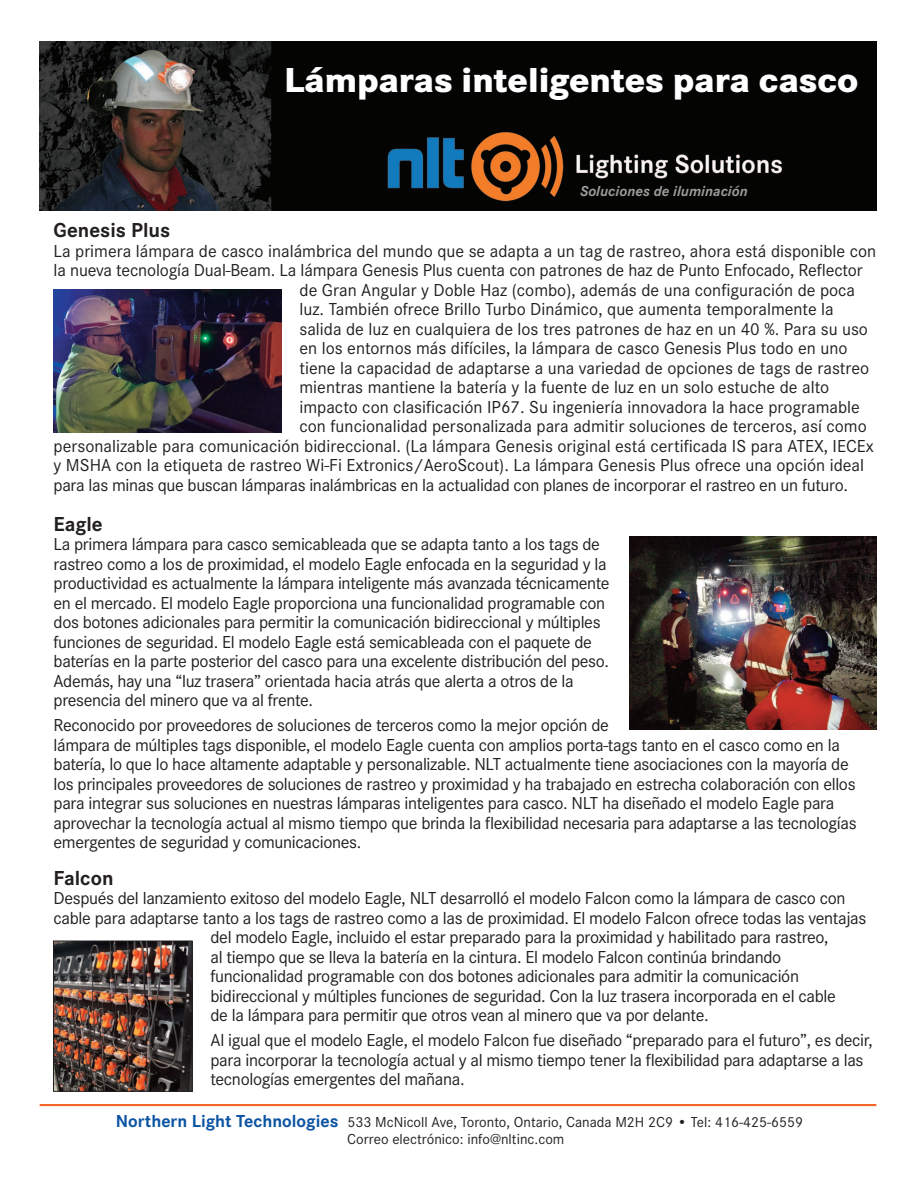
<style>
.page{position:relative;width:918px;height:1188px;background:#fff}
.page>*{position:absolute;margin:0;border:0;box-sizing:border-box;transform-origin:0 0}
.t1{font:800 36px "Corporate S";color:#fff}
.t2{font:700 21px "Corporate S";color:#231f20}
.t3{font:18px/19.5px "Corporate S";letter-spacing:-.02em;color:#231f20}
.t4{font:18px "Corporate S";color:#231f20}
.t5{font:15px/17.1px "Corporate S";color:#231f20;text-align:center}
.t6{font:italic 700 15px "Corporate S";color:rgb(255 255 255/.6)}
.s1{font-weight:700;font-size:18px;color:#0a54a3}
</style>
<div class="page">
<img style="left:40px;top:41px;width:837px;height:170px">
<img style="left:54px;top:289px;width:228px;height:144px">
<img style="left:55px;top:943px;width:136px;height:147px">
<div style="left:53px;top:941px;width:140px;height:151px;border:1px solid #231f20"></div>
<img style="left:630px;top:537px;width:247px;height:193px">
<hr style="left:40px;top:1104px;width:836px;height:2px;background:#f26627">
<p class="t1" style="left:284px;top:58px;width:576px">Lámparas inteligentes para casco</p>
<p class="t6" style="left:581px;top:182px;width:169px">Soluciones de iluminación</p>
<p class="t2" style="left:54px;top:223px;width:118px">Genesis Plus</p>
<p class="t4" style="left:54px;top:245px;width:824px">La primera lámpara de casco inalámbrica del mundo que se adapta a un tag de rastreo, ahora está disponible con</p>
<p class="t3" style="left:54px;top:262px;width:811px">la nueva tecnología Dual-Beam. La lámpara Genesis Plus cuenta con patrones de haz de Punto Enfocado, Reflector</p>
<p class="t4" style="left:300px;top:284px;width:557px">de Gran Angular y Doble Haz (combo), además de una configuración de poca</p>
<p class="t4" style="left:300px;top:303px;width:536px">luz. También ofrece Brillo Turbo Dinámico, que aumenta temporalmente la</p>
<p class="t4" style="left:300px;top:323px;width:570px">salida de luz en cualquiera de los tres patrones de haz en un 40 %. Para su uso</p>
<p class="t4" style="left:300px;top:342px;width:550px">en los entornos más difíciles, la lámpara de casco Genesis Plus todo en uno</p>
<p class="t4" style="left:300px;top:362px;width:571px">tiene la capacidad de adaptarse a una variedad de opciones de tags de rastreo</p>
<p class="t4" style="left:300px;top:381px;width:531px">mientras mantiene la batería y la fuente de luz en un solo estuche de alto</p>
<p class="t4" style="left:300px;top:401px;width:562px">impacto con clasificación IP67. Su ingeniería innovadora la hace programable</p>
<p class="t4" style="left:300px;top:420px;width:569px">con funcionalidad personalizada para admitir soluciones de terceros, así como</p>
<p class="t4" style="left:54px;top:440px;width:822px">personalizable para comunicación bidireccional. (La lámpara Genesis original está certificada IS para ATEX, IECEx</p>
<p class="t4" style="left:54px;top:459px;width:812px">y MSHA con la etiqueta de rastreo Wi-Fi Extronics/AeroScout). La lámpara Genesis Plus ofrece una opción ideal</p>
<p class="t3" style="left:54px;top:477px;width:796px">para las minas que buscan lámparas inalámbricas en la actualidad con planes de incorporar el rastreo en un futuro.</p>
<p class="t2" style="left:54px;top:516px;width:51px">Eagle</p>
<p class="t3" style="left:54px;top:536px;width:558px">La primera lámpara para casco semicableada que se adapta tanto a los tags de rastreo como a los de proximidad, el modelo Eagle enfocada en la seguridad y la productividad es actualmente la lámpara inteligente más avanzada técnicamente en el mercado. El modelo Eagle proporciona una funcionalidad programable con dos botones adicionales para permitir la comunicación bidireccional y múltiples funciones de seguridad. El modelo Eagle está semicableada con el paquete de baterías en la parte posterior del casco para una excelente distribución del peso.<br>Además, hay una “luz trasera” orientada hacia atrás que alerta a otros de la presencia del minero que va al frente.</p>
<p class="t3" style="left:54px;top:717px;width:805px">Reconocido por proveedores de soluciones de terceros como la mejor opción de<br>lámpara de múltiples tags disponible, el modelo Eagle cuenta con amplios porta-tags tanto en el casco como en la batería, lo que lo hace altamente adaptable y personalizable. NLT actualmente tiene asociaciones con la mayoría de los principales proveedores de soluciones de rastreo y proximidad y ha trabajado en estrecha colaboración con ellos para integrar sus soluciones en nuestras lámparas inteligentes para casco. NLT ha diseñado el modelo Eagle para aprovechar la tecnología actual al mismo tiempo que brinda la flexibilidad necesaria para adaptarse a las tecnologías emergentes de seguridad y comunicaciones.</p>
<p class="t2" style="left:54px;top:870px;width:61px">Falcon</p>
<p class="t3" style="left:54px;top:891px;width:793px">Después del lanzamiento exitoso del modelo Eagle, NLT desarrolló el modelo Falcon como la lámpara de casco con</p>
<p class="t3" style="left:54px;top:910px;width:814px">cable para adaptarse tanto a los tags de rastreo como a las de proximidad. El modelo Falcon ofrece todas las ventajas</p>
<p class="t3" style="left:211px;top:930px;width:620px">del modelo Eagle, incluido el estar preparado para la proximidad y habilitado para rastreo,</p>
<p class="t3" style="left:211px;top:949px;width:572px">al tiempo que se lleva la batería en la cintura. El modelo Falcon continúa brindando</p>
<p class="t3" style="left:211px;top:969px;width:590px">funcionalidad programable con dos botones adicionales para admitir la comunicación</p>
<p class="t3" style="left:211px;top:988px;width:627px">bidireccional y múltiples funciones de seguridad. Con la luz trasera incorporada en el cable</p>
<p class="t3" style="left:211px;top:1008px;width:500px">de la lámpara para permitir que otros vean al minero que va por delante.</p>
<p class="t3" style="left:211px;top:1032px;width:664px">Al igual que el modelo Eagle, el modelo Falcon fue diseñado “preparado para el futuro”, es decir, para incorporar la tecnología actual y al mismo tiempo tener la flexibilidad para adaptarse a las tecnologías emergentes del mañana.</p>
<p class="t5" style="left:116px;top:1115px;width:689px"><span class="s1">Northern Light Technologies</span> 533 McNicoll Ave, Toronto, Ontario, Canada M2H 2C9 • Tel: 416-425-6559<br>Correo electrónico: info@nltinc.com</p>
</div>
